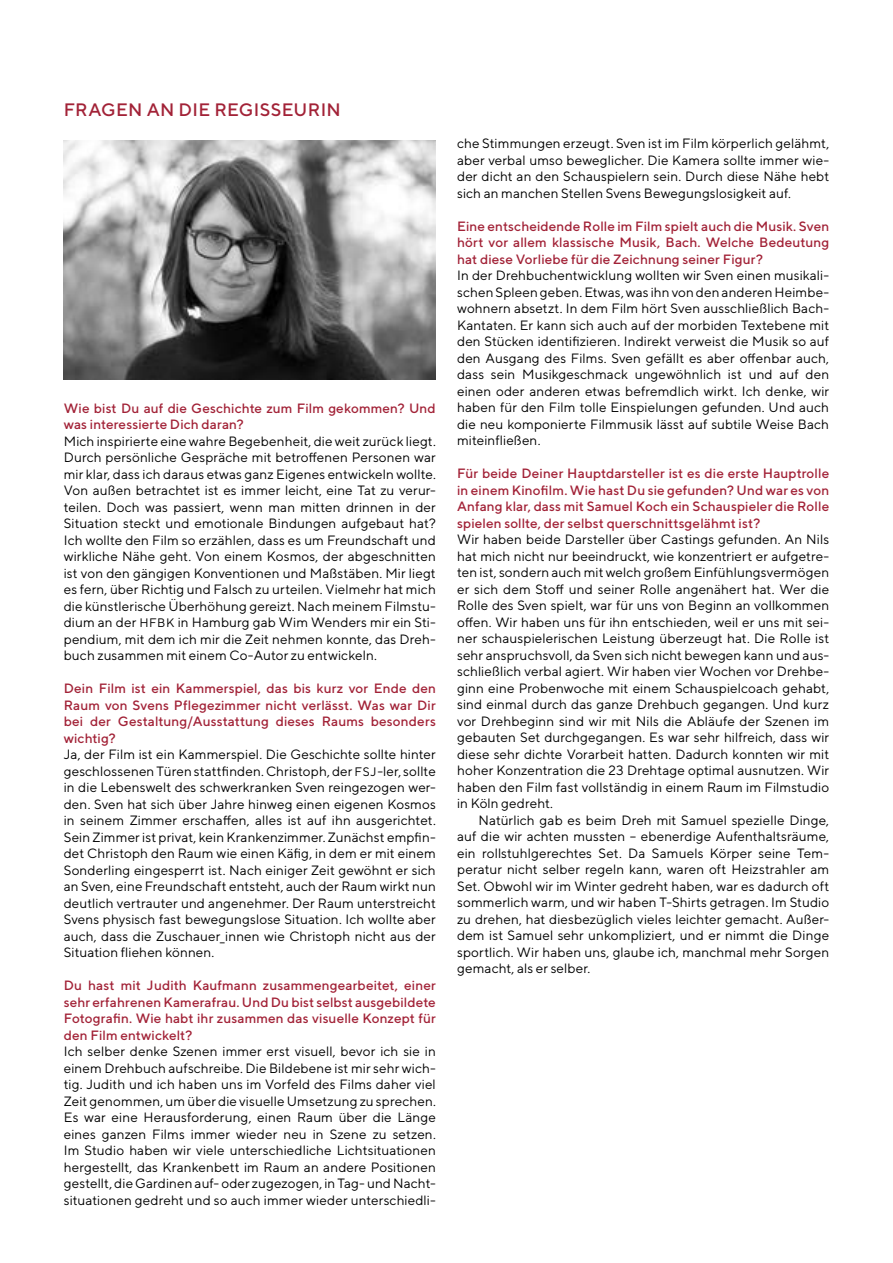
<style>
.page{position:relative;width:893px;height:1263px;background:#fff}
.page>*{position:absolute;margin:0;border:0;box-sizing:border-box;transform-origin:0 0}
.t1{font:500 18px "TT Norms";letter-spacing:.015em;color:#a22237}
.t2{font:13.5px/16.5px "TT Norms";letter-spacing:.005em;color:#000;text-align:justify}
.t3{font:500 13.5px/16.5px "TT Norms";letter-spacing:.01em;color:#a22237;text-align:justify}
.s1{font-size:12.3px}
</style>
<div class="page">
<img style="left:64px;top:140px;width:372px;height:240px">
<h1 class="t1" style="left:64px;top:98px;width:279px">FRAGEN AN DIE REGISSEURIN</h1>
<p class="t3" style="left:64px;top:399px;width:374px">Wie bist Du auf die Geschichte zum Film gekommen? Und was interessierte Dich daran?</p>
<p class="t2" style="left:64px;top:432px;width:374px">Mich inspirierte eine wahre Begebenheit, die weit zurück liegt.<br>Durch persönliche Gespräche mit betroffenen Personen war mir klar, dass ich daraus etwas ganz Eigenes entwickeln wollte.<br>Von außen betrachtet ist es immer leicht, eine Tat zu verur&shy;teilen. Doch was passiert, wenn man mitten drinnen in der Situation steckt und emotionale Bindungen aufgebaut hat?<br>Ich wollte den Film so erzählen, dass es um Freundschaft und wirkliche Nähe geht. Von einem Kosmos, der abgeschnitten ist von den gängigen Konventionen und Maßstäben. Mir liegt es fern, über Richtig und Falsch zu urteilen. Vielmehr hat mich die künstlerische Überhöhung gereizt. Nach meinem Filmstu&shy;dium an der <span class="s1">HFBK</span> in Hamburg gab Wim Wenders mir ein Sti&shy;pendium, mit dem ich mir die Zeit nehmen konnte, das Dreh&shy;buch zusammen mit einem Co-Autor zu entwickeln.</p>
<p class="t3" style="left:64px;top:680px;width:374px">Dein Film ist ein Kammerspiel, das bis kurz vor Ende den Raum von Svens Pflegezimmer nicht verlässt. Was war Dir bei der Gestaltung/Ausstattung dieses Raums besonders wichtig?</p>
<p class="t2" style="left:64px;top:746px;width:374px">Ja, der Film ist ein Kammerspiel. Die Geschichte sollte hinter geschlossenen Türen stattfinden. Christoph, der <span class="s1">FSJ</span>-ler, sollte in die Lebenswelt des schwerkranken Sven reingezogen wer&shy;den. Sven hat sich über Jahre hinweg einen eigenen Kosmos in seinem Zimmer erschaffen, alles ist auf ihn ausgerichtet.<br>Sein Zimmer ist privat, kein Krankenzimmer. Zunächst empfin&shy;det Christoph den Raum wie einen Käfig, in dem er mit einem Sonderling eingesperrt ist. Nach einiger Zeit gewöhnt er sich an Sven, eine Freundschaft entsteht, auch der Raum wirkt nun deutlich vertrauter und angenehmer. Der Raum unterstreicht Svens physisch fast bewegungslose Situation. Ich wollte aber auch, dass die Zuschauer_innen wie Christoph nicht aus der Situation fliehen können.</p>
<p class="t3" style="left:64px;top:977px;width:374px">Du hast mit Judith Kaufmann zusammengearbeitet, einer sehr erfahrenen Kamerafrau. Und Du bist selbst ausgebildete Fotografin. Wie habt ihr zusammen das visuelle Konzept für den Film entwickelt?</p>
<p class="t2" style="left:64px;top:1043px;width:374px">Ich selber denke Szenen immer erst visuell, bevor ich sie in einem Drehbuch aufschreibe. Die Bildebene ist mir sehr wich&shy;tig. Judith und ich haben uns im Vorfeld des Films daher viel Zeit genommen, um über die visuelle Umsetzung zu sprechen.<br>Es war eine Herausforderung, einen Raum über die Länge eines ganzen Films immer wieder neu in Szene zu setzen.<br>Im Studio haben wir viele unterschiedliche Lichtsituationen hergestellt, das Krankenbett im Raum an andere Positionen gestellt, die Gardinen auf- oder zugezogen, in Tag- und Nacht&shy;situationen gedreht und so auch immer wieder unterschiedli-</p>
<p class="t2" style="left:457px;top:135px;width:374px">che Stimmungen erzeugt. Sven ist im Film körperlich gelähmt, aber verbal umso beweglicher. Die Kamera sollte immer wie&shy;der dicht an den Schauspielern sein. Durch diese Nähe hebt sich an manchen Stellen Svens Bewegungslosigkeit auf.</p>
<p class="t3" style="left:457px;top:218px;width:374px">Eine entscheidende Rolle im Film spielt auch die Musik. Sven hört vor allem klassische Musik, Bach. Welche Bedeutung hat diese Vorliebe für die Zeichnung seiner Figur?</p>
<p class="t2" style="left:457px;top:267px;width:374px">In der Drehbuchentwicklung wollten wir Sven einen musikali&shy;schen Spleen geben. Etwas, was ihn von den anderen Heimbe&shy;wohnern absetzt. In dem Film hört Sven ausschließlich Bach-Kantaten. Er kann sich auch auf der morbiden Textebene mit den Stücken identifizieren. Indirekt verweist die Musik so auf den Ausgang des Films. Sven gefällt es aber offenbar auch, dass sein Musikgeschmack ungewöhnlich ist und auf den einen oder anderen etwas befremdlich wirkt. Ich denke, wir haben für den Film tolle Einspielungen gefunden. Und auch die neu komponierte Filmmusik lässt auf subtile Weise Bach miteinfließen.</p>
<p class="t3" style="left:457px;top:465px;width:374px">Für beide Deiner Hauptdarsteller ist es die erste Hauptrolle in einem Kinofilm. Wie hast Du sie gefunden? Und war es von Anfang klar, dass mit Samuel Koch ein Schauspieler die Rolle spielen sollte, der selbst querschnittsgelähmt ist?</p>
<p class="t2" style="left:457px;top:531px;width:374px">Wir haben beide Darsteller über Castings gefunden. An Nils hat mich nicht nur beeindruckt, wie konzentriert er aufgetre&shy;ten ist, sondern auch mit welch großem Einfühlungsvermögen er sich dem Stoff und seiner Rolle angenähert hat. Wer die Rolle des Sven spielt, war für uns von Beginn an vollkommen offen. Wir haben uns für ihn entschieden, weil er uns mit sei&shy;ner schauspielerischen Leistung überzeugt hat. Die Rolle ist sehr anspruchsvoll, da Sven sich nicht bewegen kann und aus&shy;schließlich verbal agiert. Wir haben vier Wochen vor Drehbe&shy;ginn eine Probenwoche mit einem Schauspielcoach gehabt, sind einmal durch das ganze Drehbuch gegangen. Und kurz vor Drehbeginn sind wir mit Nils die Abläufe der Szenen im gebauten Set durchgegangen. Es war sehr hilfreich, dass wir diese sehr dichte Vorarbeit hatten. Dadurch konnten wir mit hoher Konzentration die 23 Drehtage optimal ausnutzen. Wir haben den Film fast vollständig in einem Raum im Filmstudio in Köln gedreht.</p>
<p class="t2" style="left:457px;top:812px;width:374px;text-indent:21px">Natürlich gab es beim Dreh mit Samuel spezielle Dinge, auf die wir achten mussten – ebenerdige Aufenthaltsräume, ein rollstuhlgerechtes Set. Da Samuels Körper seine Tem&shy;peratur nicht selber regeln kann, waren oft Heizstrahler am Set. Obwohl wir im Winter gedreht haben, war es dadurch oft sommerlich warm, und wir haben T-Shirts getragen. Im Studio zu drehen, hat diesbezüglich vieles leichter gemacht. Außer&shy;dem ist Samuel sehr unkompliziert, und er nimmt die Dinge sportlich. Wir haben uns, glaube ich, manchmal mehr Sorgen gemacht, als er selber.</p>
</div>
